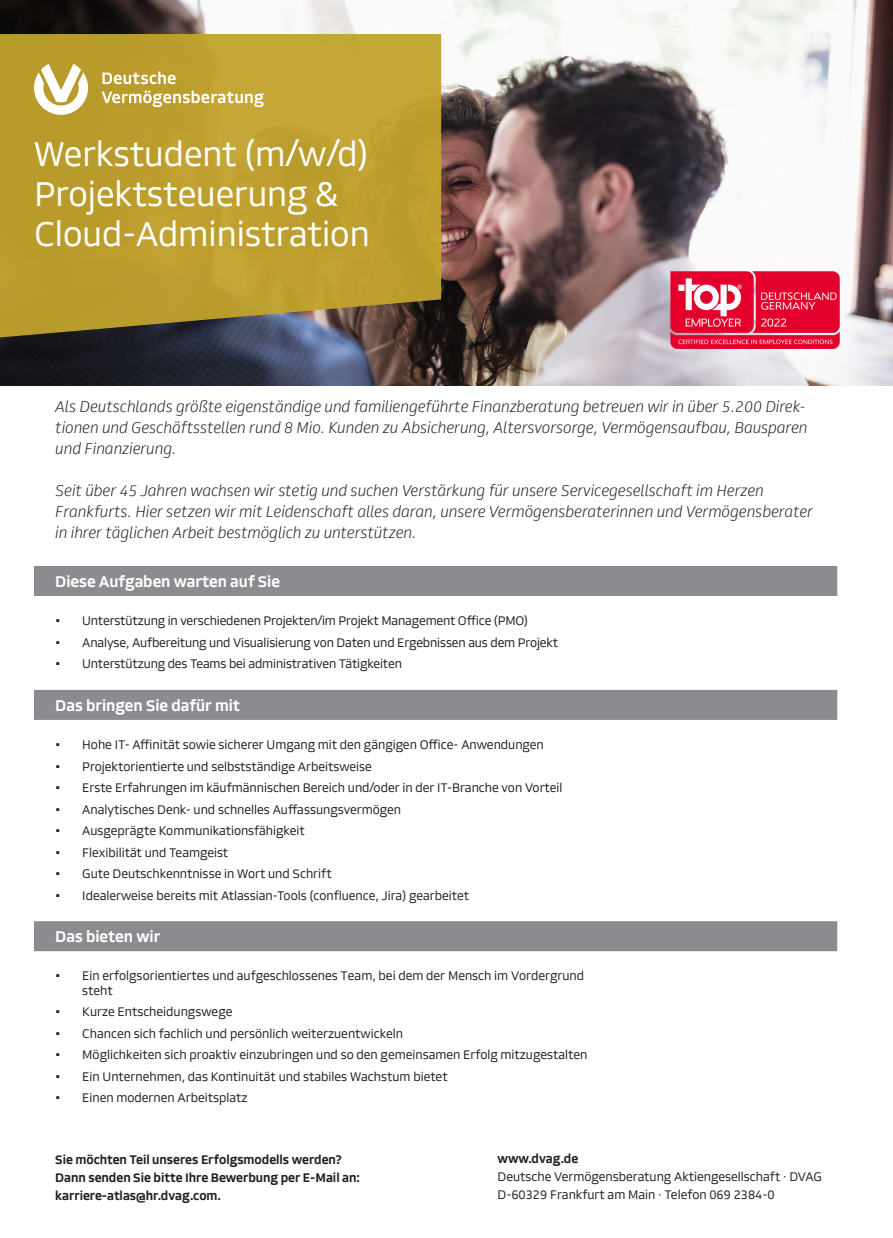
<style>
.page{position:relative;width:893px;height:1238px;background:#fff}
.page>*{position:absolute;margin:0;border:0;box-sizing:border-box;transform-origin:0 0}
.Innnen_HL__GL__29_31{font:33px/39.6px "DVAG Type";color:#fff}
.t1{font:italic 300 15px/21px "DVAG Type";color:#231f20}
.t2{font:700 15px "DVAG Type";color:#fff}
.t3{font:12px/18px "DVAG Type";color:#231f20}
.t4{font:700 12px "DVAG Type";color:#231f20}
.s1{font-weight:700}
</style>
<div class="page">
<img style="left:0;top:0;width:893px;height:386px">
<div style="left:34px;top:566px;width:803px;height:30px;background:#8a8c8f"></div>
<div style="left:34px;top:690px;width:803px;height:30px;background:#8a8c8f"></div>
<div style="left:34px;top:921px;width:803px;height:30px;background:#8a8c8f"></div>
<img style="left:670px;top:271px;width:169px;height:78px">
<svg style="left:0;top:33px;width:441px;height:304px;background:#b59931"></svg>
<svg style="left:34px;top:64px;width:54px;height:51px"></svg>
<svg style="left:102px;top:90px;width:162px;height:17px"></svg>
<svg style="left:102px;top:71px;width:74px;height:13px"></svg>
<p class="Innnen_HL__GL__29_31" style="left:34px;top:134px;width:337px">Werkstudent (m/w/d)<br>Projektsteuerung &amp;<br>Cloud-Administration</p>
<p class="t1" style="left:55px;top:395px;width:754px">Als Deutschlands größte eigenständige und familiengeführte Finanzberatung betreuen wir in über 5.200 Direk&shy;tionen und Geschäftsstellen rund 8 Mio. Kunden zu Absicherung, Altersvorsorge, Vermögensaufbau, Bausparen und Finanzierung.</p>
<p class="t1" style="left:55px;top:479px;width:759px">Seit über 45 Jahren wachsen wir stetig und suchen Verstärkung für unsere Servicegesellschaft im Herzen<br>Frankfurts. Hier setzen wir mit Leidenschaft alles daran, unsere Vermögensberaterinnen und Vermögensberater in ihrer täglichen Arbeit bestmöglich zu unterstützen.</p>
<p class="t2" style="left:55px;top:571px;width:226px">Diese Aufgaben warten auf Sie</p>
<p class="t3" style="left:55px;top:611px;width:474px">• Unterstützung in verschiedenen Projekten/im Projekt Management Office (PMO)</p>
<p class="t3" style="left:55px;top:633px;width:504px">• Analyse, Aufbereitung und Visualisierung von Daten und Ergebnissen aus dem Projekt</p>
<p class="t3" style="left:55px;top:654px;width:348px">• Unterstützung des Teams bei administrativen Tätigkeiten</p>
<p class="t2" style="left:55px;top:695px;width:186px">Das bringen Sie dafür mit</p>
<p class="t3" style="left:55px;top:735px;width:490px">• Hohe IT- Affinität sowie sicherer Umgang mit den gängigen Office- Anwendungen</p>
<p class="t3" style="left:55px;top:757px;width:318px">• Projektorientierte und selbstständige Arbeitsweise</p>
<p class="t3" style="left:55px;top:778px;width:509px">• Erste Erfahrungen im käufmännischen Bereich und/oder in der IT-Branche von Vorteil</p>
<p class="t3" style="left:55px;top:800px;width:347px">• Analytisches Denk- und schnelles Auffassungsvermögen</p>
<p class="t3" style="left:55px;top:821px;width:251px">• Ausgeprägte Kommunikationsfähigkeit</p>
<p class="t3" style="left:55px;top:843px;width:174px">• Flexibilität und Teamgeist</p>
<p class="t3" style="left:55px;top:864px;width:278px">• Gute Deutschkenntnisse in Wort und Schrift</p>
<p class="t3" style="left:55px;top:886px;width:415px">• Idealerweise bereits mit Atlassian-Tools (confluence, Jira) gearbeitet</p>
<p class="t2" style="left:55px;top:926px;width:107px">Das bieten wir</p>
<p class="t3" style="left:82px;top:968px;width:503px;line-height:14.4px;text-indent:-27px">• Ein erfolgsorientiertes und aufgeschlossenes Team, bei dem der Mensch im Vordergrund steht</p>
<p class="t3" style="left:55px;top:1002px;width:179px">• Kurze Entscheidungswege</p>
<p class="t3" style="left:55px;top:1024px;width:349px">• Chancen sich fachlich und persönlich weiterzuentwickeln</p>
<p class="t3" style="left:55px;top:1045px;width:534px">• Möglichkeiten sich proaktiv einzubringen und so den gemeinsamen Erfolg mitzugestalten</p>
<p class="t3" style="left:55px;top:1067px;width:394px">• Ein Unternehmen, das Kontinuität und stabiles Wachstum bietet</p>
<p class="t3" style="left:55px;top:1088px;width:194px">• Einen modernen Arbeitsplatz</p>
<p class="t4" style="left:55px;top:1151px;width:288px">Sie möchten Teil unseres Erfolgsmodells werden?</p>
<p class="t4" style="left:55px;top:1169px;width:306px">Dann senden Sie bitte Ihre Bewerbung per E-Mail an:</p>
<p class="t4" style="left:55px;top:1187px;width:167px">karriere-atlas@hr.dvag.com.</p>
<p class="t3" style="left:497px;top:1148px;width:326px"><span class="s1">www.dvag.de<br></span>Deutsche Vermögensberatung Aktiengesellschaft · DVAG<br>D-60329 Frankfurt am Main · Telefon 069 2384-0</p>
</div>
